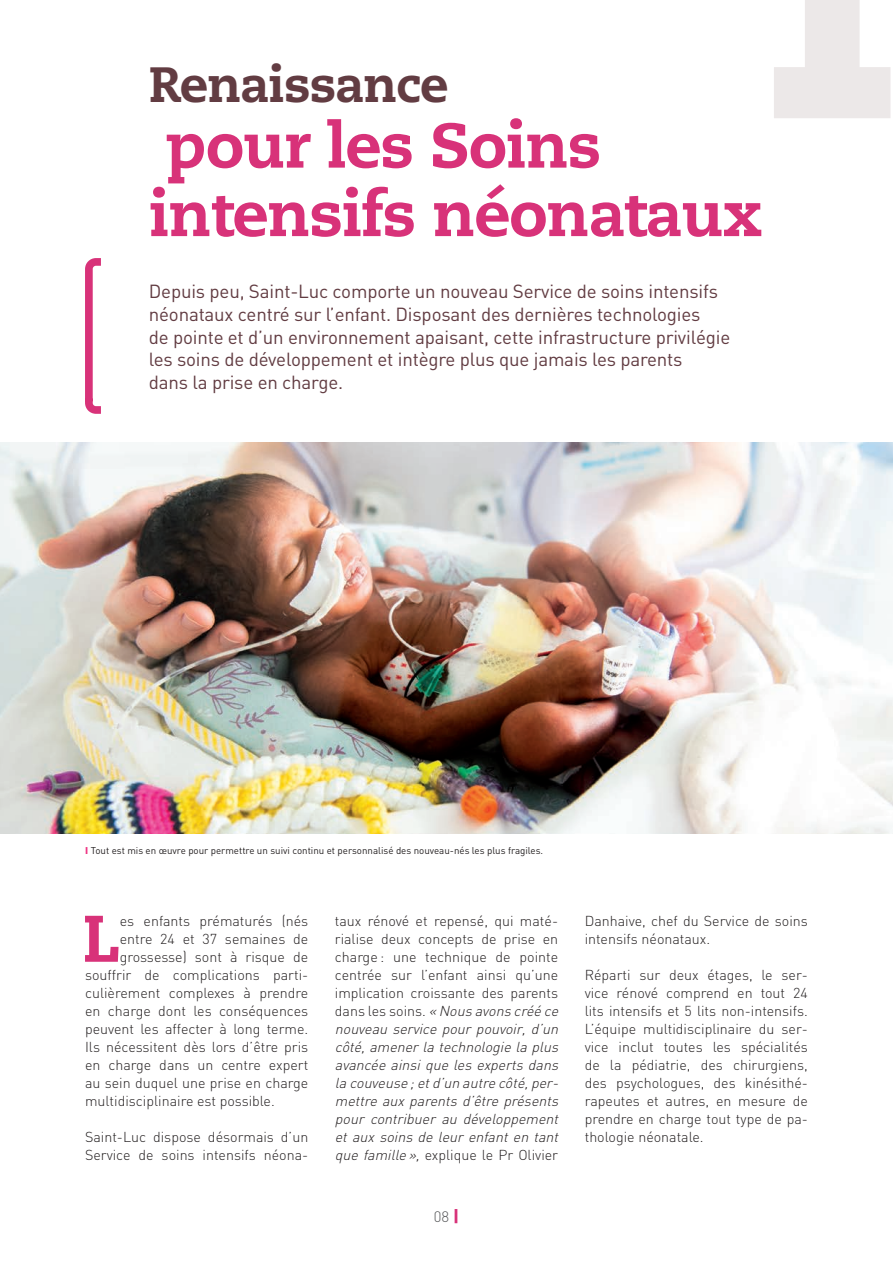
<style>
.page{position:relative;width:893px;height:1263px;background:#fff}
.page>*{position:absolute;margin:0;border:0;box-sizing:border-box;transform-origin:0 0}
.t1{font:800 65.7px "Caecilia LT Std";color:#d83279}
.t2{font:800 63px/68.6px "Caecilia LT Std";letter-spacing:-.02em;color:#d83279}
.t3{font:800 49.5px "Caecilia LT Std";letter-spacing:-.02em;color:#623c42}
.t4{font:18.75px/22.8px "DIN";letter-spacing:-.01em;color:#623c42}
.t5{font:300 15px "DIN";color:#57585a}
.t6{font:300 14.25px/18px "DIN";color:#231f20}
.t7{font:italic 300 14.25px/18px "DIN";color:#231f20}
.t8{font:9.75px "DIN";color:#231f20}
.s1{font-weight:900;color:#ee3684}
.s2{font-style:normal}
.s3{font-weight:900;font-size:16.5px;color:#d83279}
</style>
<div class="page">
<svg style="left:774px;top:0;width:117px;height:118px"></svg>
<svg style="left:85px;top:258px;width:16px;height:156px"></svg>
<img style="left:0;top:442px;width:893px;height:391px">
<h3 class="t3" style="left:149px;top:54px;width:301px">Renaissance</h3>
<h2 class="t2" style="left:149px;top:111px;width:616px">pour les Soins intensifs néonataux</h2>
<p class="t4" style="left:149px;top:279px;width:583px">Depuis peu, Saint-Luc comporte un nouveau Service de soins intensifs néonataux centré sur l’enfant. Disposant des dernières technologies<br>de pointe et d’un environnement apaisant, cette infrastructure privilégie les soins de développement et intègre plus que jamais les parents<br>dans la prise en charge.</p>
<p class="t8" style="left:85px;top:845px;width:460px"><span class="s1">I</span> Tout est mis en œuvre pour permettre un suivi continu et personnalisé des nouveau-nés les plus fragiles.</p>
<h1 class="t1" style="left:82px;top:898px;width:39px">L</h1>
<p class="t6" style="left:120px;top:911px;width:190px">es enfants prématurés (nés</p>
<p class="t6" style="left:120px;top:929px;width:190px">entre 24 et 37 semaines de</p>
<p class="t6" style="left:120px;top:947px;width:190px">grossesse) sont à risque de</p>
<p class="t6" style="left:85px;top:965px;width:225px">souffrir de complications parti-</p>
<p class="t6" style="left:85px;top:983px;width:225px">culièrement complexes à prendre</p>
<p class="t6" style="left:85px;top:1001px;width:225px">en charge dont les conséquences</p>
<p class="t6" style="left:85px;top:1019px;width:225px">peuvent les affecter à long terme.</p>
<p class="t6" style="left:85px;top:1037px;width:225px">Ils nécessitent dès lors d’être pris</p>
<p class="t6" style="left:85px;top:1055px;width:225px">en charge dans un centre expert</p>
<p class="t6" style="left:85px;top:1073px;width:225px">au sein duquel une prise en charge</p>
<p class="t6" style="left:85px;top:1091px;width:191px">multidisciplinaire est possible.</p>
<p class="t6" style="left:85px;top:1127px;width:225px">Saint-Luc dispose désormais d’un<br>Service de soins intensifs néona-</p>
<p class="t7" style="left:335px;top:911px;width:228px"><span class="s2">taux rénové et repensé, qui maté&shy;rialise deux concepts de prise en charge : une technique de pointe centrée sur l’enfant ainsi qu’une implication croissante des parents d a n s le s s o i n s .</span> «Nous avons créé ce nouveau service pour pouvoir, d’un côté,amenerla technologie la plus avancée ainsi que les experts dans la couveuse ;etd’un autre côté,per&shy;mettre aux parents d’être présents pour contribuer au développement et aux soins de leur enfant en tant que famille», <span class="s2">explique le Pr Olivier</span></p>
<p class="t5" style="left:434px;top:1207px;width:27px">08 <span class="s3">|</span></p>
<p class="t6" style="left:585px;top:911px;width:225px">Danhaive, chef du Service de soins intensifs néonataux.</p>
<p class="t6" style="left:585px;top:965px;width:225px;text-align:justify">Réparti sur deux étages, le ser&shy;vice rénové comprend en tout 24 lits intensifs et 5 lits non-intensifs.<br>L’équipe multidisciplinaire du ser&shy;vice inclut toutes les spécialités de la pédiatrie, des chirurgiens, des psychologues, des kinésithé&shy;rapeutes et autres, en mesure de prendre en charge tout type de pa&shy;thologie néonatale.</p>
</div>
